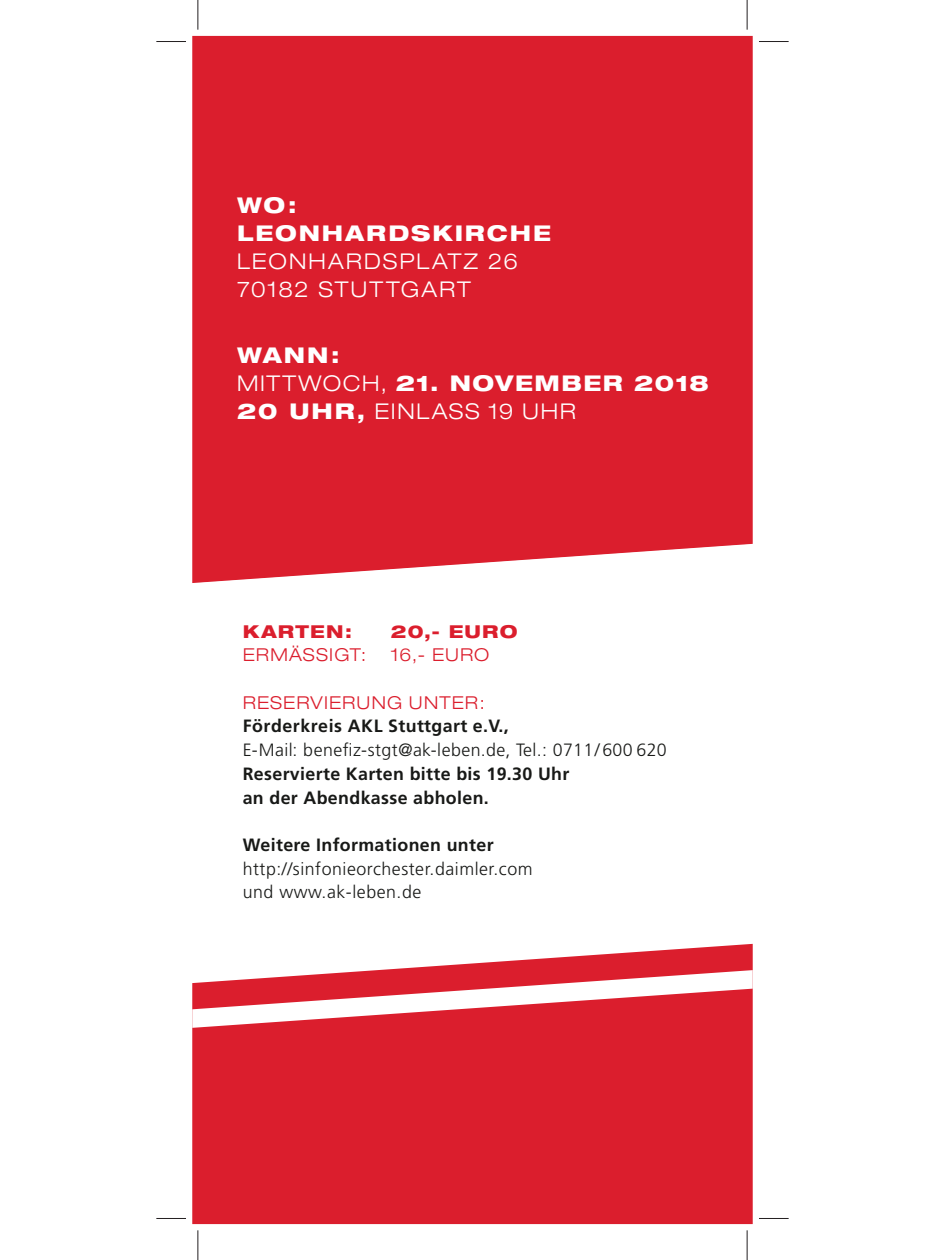
<style>
.page{position:relative;width:945px;height:1260px;background:#fff}
.page>*{position:absolute;margin:0;border:0;box-sizing:border-box;transform-origin:0 0}
.t1{font:800 expanded 21.7px/28px "Helvetica Neue";letter-spacing:.065em;color:#fff}
.t2{font:300 expanded 21.7px/28px "Helvetica Neue";letter-spacing:.09em;color:#fff}
.t3{font:800 expanded 21.7px/28px "Helvetica Neue";letter-spacing:.085em;color:#fff}
.t4{font:700 17.85px/23.8px "Frutiger";letter-spacing:.02em;color:#181917}
.t5{font:300 17.85px/23.8px "Frutiger";letter-spacing:.03em;color:#181917}
.t6{font:300 expanded 17.85px "Helvetica Neue";letter-spacing:.065em;color:#db1e2d}
.t7{font:800 expanded 17.85px "Helvetica Neue";letter-spacing:.07em;color:#db1e2d}
.s1{font-weight:300}
</style>
<div class="page">
<svg style="left:192px;top:944px;width:561px;height:280px;background:#dd2f3d"></svg>
<div style="left:192px;top:36px;width:561px;height:508px;background:#db1e2d"></div>
<svg style="left:192px;top:544px;width:558px;height:39px"></svg>
<svg style="left:192px;top:970px;width:561px;height:58px"></svg>
<hr style="left:156px;top:41px;width:30px;height:1px;background:#231f20">
<hr style="left:759px;top:41px;width:30px;height:1px;background:#231f20">
<hr style="left:156px;top:1218px;width:30px;height:1px;background:#231f20">
<hr style="left:759px;top:1218px;width:30px;height:1px;background:#231f20">
<hr style="left:198px;top:0;width:1px;height:30px;background:#231f20">
<hr style="left:198px;top:1230px;width:1px;height:30px;background:#231f20">
<hr style="left:747px;top:0;width:1px;height:30px;background:#231f20">
<hr style="left:747px;top:1230px;width:1px;height:30px;background:#231f20">
<p class="t3" style="left:237px;top:194px;width:315px">WO:<br>LEONHARDSKIRCHE</p>
<p class="t2" style="left:237px;top:250px;width:282px">LEONHARDSPLATZ 26<br>70182 STUTTGART</p>
<p class="t1" style="left:237px;top:343px;width:473px">WANN:<br><span class="s1">MITTWOCH,</span> 21. NOVEMBER 2018<br>20 UHR, <span class="s1">EINLASS 19 UHR</span></p>
<p class="t7" style="left:243px;top:625px;width:111px">KARTEN:</p>
<p class="t7" style="left:391px;top:625px;width:128px">20,- EURO</p>
<p class="t6" style="left:243px;top:648px;width:125px">ERMÄSSIGT:</p>
<p class="t6" style="left:391px;top:648px;width:100px">16,- EURO</p>
<p class="t6" style="left:243px;top:696px;width:243px">RESERVIERUNG UNTER:</p>
<p class="t4" style="left:243px;top:716px;width:267px">Förderkreis AKL Stuttgart e.V.,</p>
<p class="t5" style="left:243px;top:739px;width:426px">E-Mail: benefiz-stgt@ak-leben.de, Tel.: 0711 / 600 620</p>
<p class="t4" style="left:243px;top:763px;width:328px">Reservierte Karten bitte bis 19.30 Uhr an der Abendkasse abholen.</p>
<p class="t4" style="left:243px;top:834px;width:252px">Weitere Informationen unter</p>
<p class="t5" style="left:243px;top:858px;width:291px">http://sinfonieorchester.daimler.com und www.ak-leben.de</p>
</div>
